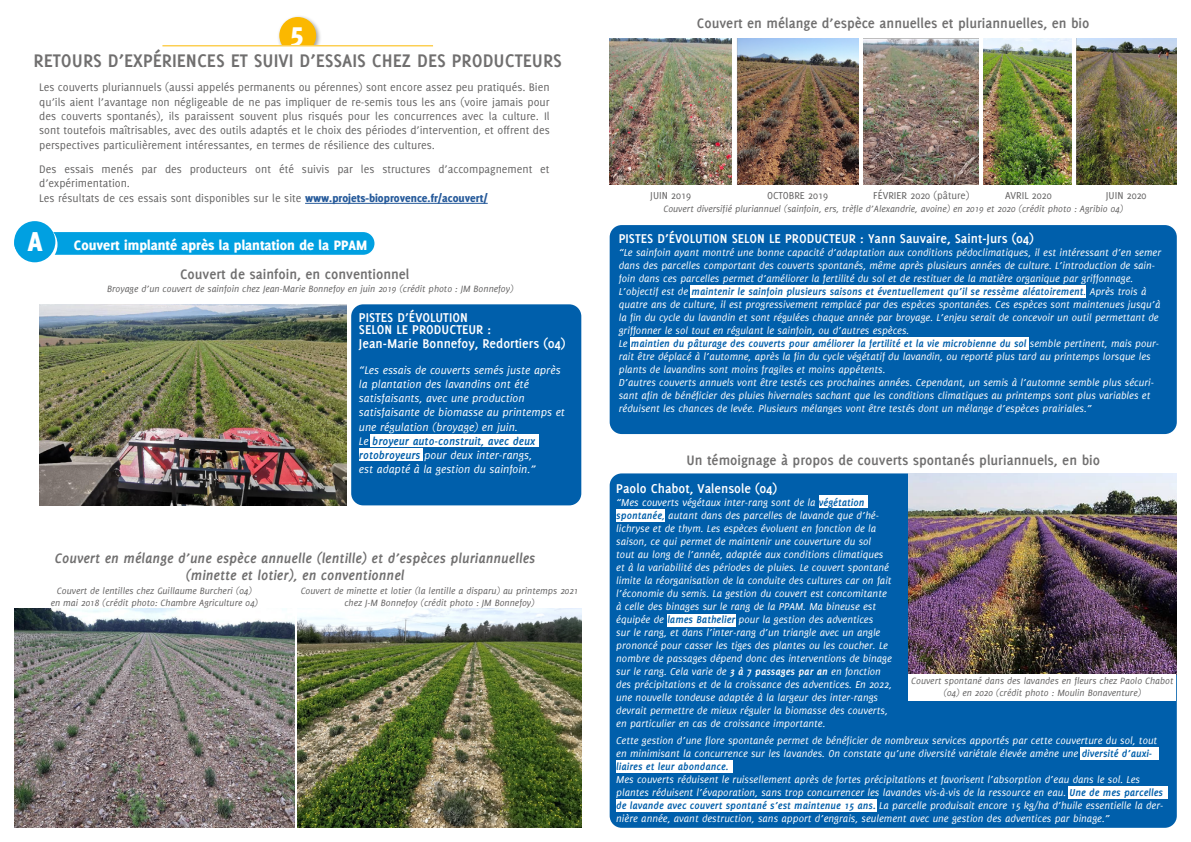
<style>
.page{position:relative;width:1191px;height:842px;background:#fff}
.page>*{position:absolute;margin:0;border:0;box-sizing:border-box;transform-origin:0 0}
.t1{font:800 30px "Delicious";color:#fff}
.t2{font:700 20px "Delicious";color:#706f6f}
.t3{font:700 15px "Delicious";color:#706f6f}
.t4{font:italic 700 15px/17px "Delicious";color:#706f6f;text-align:center}
.t5{font:800 15px/28.5px "Delicious";color:#fff}
.t6{font:700 14px/12px "Delicious";color:#fff}
.t7{font:12px/14.4px "Delicious";color:#646363;text-align:justify}
.t8{font:italic 12px/14px "Delicious";color:#fff}
.t9{font:italic 11px/13px "Delicious";color:#fff}
.t10{font:11px "Delicious";color:#646363}
.t11{font:italic 10px/12px "Delicious";color:#646363;text-align:center}
.s1{font-weight:800;color:#275b9b}
.s2{font-size:30px}
.s3{font-weight:700;color:#706f6f}
.s4{font-weight:700;color:#005fab}
.s5{color:#005fab}
.s6{font-weight:700}
</style>
<div class="page">
<div style="left:277px;top:14px;width:44px;height:45px;background:#1d1d1b;opacity:.4"></div>
<div style="left:279px;top:17px;width:37px;height:37px;background:#fbb800;border-radius:50%"></div>
<div style="left:163px;top:46px;width:269px;height:25px;background:#fff"></div>
<hr style="left:162px;top:45px;width:271px;height:1px;background:#fbb800">
<hr style="left:305px;top:203px;width:183px;height:1px;background:#275b9b">
<div style="left:14px;top:232px;width:360px;height:23px;background:#00a0e1;border-radius:11px"></div>
<svg style="left:16px;top:224px;width:41px;height:41px"></svg>
<div style="left:14px;top:221px;width:41px;height:41px;background:#00a0e1;border-radius:50%"></div>
<img style="left:40px;top:304px;width:307px;height:201px">
<div style="left:351px;top:304px;width:230px;height:201px;background:#005fab;border-radius:12px"></div>
<img style="left:14px;top:609px;width:280px;height:219px">
<img style="left:298px;top:609px;width:283px;height:219px">
<div style="left:609px;top:225px;width:567px;height:209px;background:#005fab;border-radius:12px"></div>
<img style="left:609px;top:39px;width:122px;height:146px">
<img style="left:863px;top:39px;width:115px;height:146px">
<img style="left:1076px;top:39px;width:100px;height:146px">
<img style="left:737px;top:39px;width:121px;height:146px">
<img style="left:983px;top:39px;width:88px;height:146px">
<div style="left:609px;top:473px;width:567px;height:355px;background:#005fab;border-radius:12px"></div>
<img style="left:909px;top:473px;width:267px;height:201px">
<div style="left:909px;top:674px;width:266px;height:27px;background:#fff"></div>
<div style="left:370px;top:434px;width:169px;height:12px;background:#fff"></div>
<div style="left:359px;top:449px;width:63px;height:12px;background:#fff"></div>
<div style="left:690px;top:285px;width:396px;height:12px;background:#fff"></div>
<div style="left:629px;top:338px;width:399px;height:12px;background:#fff"></div>
<div style="left:819px;top:496px;width:48px;height:12px;background:#fff"></div>
<div style="left:616px;top:509px;width:48px;height:12px;background:#fff"></div>
<div style="left:666px;top:614px;width:69px;height:12px;background:#fff"></div>
<div style="left:1080px;top:747px;width:78px;height:12px;background:#fff"></div>
<div style="left:616px;top:760px;width:116px;height:12px;background:#fff"></div>
<div style="left:1068px;top:787px;width:100px;height:12px;background:#fff"></div>
<div style="left:616px;top:799px;width:261px;height:12px;background:#fff"></div>
<h1 class="t1" style="left:290px;top:14px;width:15px">5</h1>
<h2 class="t2" style="left:34px;top:49px;width:530px">RETOURS D’EXPÉRIENCES ET SUIVI D’ESSAIS CHEZ DES PRODUCTEURS</h2>
<p class="t7" style="left:39px;top:80px;width:512px">Les couverts pluriannuels (aussi appelés permanents ou pérennes) sont encore assez peu pratiqués. Bien qu’ils aient l’avantage non négligeable de ne pas impliquer de re-semis tous les ans (voire jamais pour des couverts spontanés), ils paraissent souvent plus risqués pour les concurrences avec la culture. Il sont toutefois maîtrisables, avec des outils adaptés et le choix des périodes d’intervention, et offrent des perspectives particulièrement intéressantes, en termes de résilience des cultures.</p>
<p class="t7" style="left:39px;top:162px;width:512px;text-align:left">Des essais menés par des producteurs ont été suivis par les structures d’accompagnement et d’expérimentation.<br>Les résultats de ces essais sont disponibles sur le site <span class="s1">www.projets-bioprovence.fr/acouvert/</span></p>
<h3 class="t5" style="left:180px;top:231px;width:231px;text-indent:-153px"><span class="s2">A</span> Couvert implanté après la plantation de la PPAM<br><span class="s3">Couvert de sainfoin, en conventionnel</span></h3>
<p class="t11" style="left:107px;top:282px;width:408px">Broyage d’un couvert de sainfoin chez Jean-Marie Bonnefoy en juin 2019 (crédit photo : JM Bonnefoy)</p>
<p class="t6" style="left:359px;top:311px;width:134px">PISTES D’ÉVOLUTION<br>SELON LE PRODUCTEUR :</p>
<p class="t6" style="left:359px;top:338px;width:208px">Jean-Marie Bonnefoy, Redortiers (04)</p>
<p class="t8" style="left:359px;top:364px;width:207px">“Les essais de couverts semés juste après la plantation des lavandins ont été satisfaisants, avec une production satisfaisante de biomasse au printemps et une régulation (broyage) en juin.<br>Le <span class="s4">broyeur auto-construit, avec deux rotobroyeurs</span> pour deux inter-rangs,<br>est adapté à la gestion du sainfoin.”</p>
<h3 class="t4" style="left:55px;top:550px;width:482px">Couvert en mélange d’une espèce annuelle (lentille) et d’espèces pluriannuelles (minette et lotier), en conventionnel</h3>
<p class="t11" style="left:51px;top:585px;width:209px">Couvert de lentilles chez Guillaume Burcheri (04)<br>en mai 2018 (crédit photo: Chambre Agriculture 04)</p>
<p class="t11" style="left:301px;top:585px;width:279px">Couvert de minette et lotier (la lentille a disparu) au printemps 2021 chez J-M Bonnefoy (crédit photo : JM Bonnefoy)</p>
<h3 class="t3" style="left:697px;top:15px;width:394px">Couvert en mélange d’espèce annuelles et pluriannuelles, en bio</h3>
<p class="t10" style="left:650px;top:189px;width:42px">JUIN 2019</p>
<p class="t10" style="left:767px;top:189px;width:62px">OCTOBRE 2019</p>
<p class="t10" style="left:873px;top:189px;width:98px">FÉVRIER 2020 (pâture)</p>
<p class="t10" style="left:1005px;top:189px;width:48px">AVRIL 2020</p>
<p class="t10" style="left:1106px;top:189px;width:42px">JUIN 2020</p>
<p class="t11" style="left:663px;top:203px;width:461px">Couvert diversifié pluriannuel (sainfoin, ers, trèfle d’Alexandrie, avoine) en 2019 et 2020 (crédit photo : Agribio 04)</p>
<p class="t6" style="left:619px;top:232px;width:416px">PISTES D’ÉVOLUTION SELON LE PRODUCTEUR : Yann Sauvaire, Saint-Jurs (04)</p>
<p class="t9" style="left:619px;top:246px;width:544px">“Le sainfoin ayant montré une bonne capacité d’adaptation aux conditions pédoclimatiques, il est intéressant d’en semer dans des parcelles comportant des couverts spontanés, même après plusieurs années de culture. L’introduction de sain&shy;foin dans ces parcelles permet d’améliorer la fertilité du sol et de restituer de la matière organique par griffonnage.<br>L’objectif est de <span class="s4">maintenir le sainfoin plusieurs saisons et éventuellement qu’il se ressème aléatoirement</span><span class="s5">.</span> Après trois à quatre ans de culture, il est progressivement remplacé par des espèces spontanées. Ces espèces sont maintenues jusqu’à la fin du cycle du lavandin et sont régulées chaque année par broyage. L’enjeu serait de concevoir un outil permettant de griffonner le sol tout en régulant le sainfoin, ou d’autres espèces.<br>Le <span class="s4">maintien du pâturage des couverts pour améliorer la fertilité et la vie microbienne du sol</span> semble pertinent, mais pour&shy;rait être déplacé à l’automne, après la fin du cycle végétatif du lavandin, ou reporté plus tard au printemps lorsque les plants de lavandins sont moins fragiles et moins appétents.<br>D’autres couverts annuels vont être testés ces prochaines années. Cependant, un semis à l’automne semble plus sécuri&shy;sant afin de bénéficier des pluies hivernales sachant que les conditions climatiques au printemps sont plus variables et réduisent les chances de levée. Plusieurs mélanges vont être testés dont un mélange d’espèces prairiales.”</p>
<h3 class="t3" style="left:686px;top:452px;width:415px">Un témoignage à propos de couverts spontanés pluriannuels, en bio</h3>
<p class="t6" style="left:616px;top:482px;width:162px">Paolo Chabot, Valensole (04)</p>
<p class="t9" style="left:616px;top:496px;width:277px">“Mes couverts végétaux inter-rang sont de la <span class="s4">végétation spontanée</span><span class="s5">,</span> autant dans des parcelles de lavande que d’hé&shy;lichryse et de thym. Les espèces évoluent en fonction de la saison, ce qui permet de maintenir une couverture du sol tout au long de l’année, adaptée aux conditions climatiques et à la variabilité des périodes de pluies. Le couvert spontané limite la réorganisation de la conduite des cultures car on fait l’économie du semis. La gestion du couvert est concomitante à celle des binages sur le rang de la PPAM. Ma bineuse est équipée de <span class="s4">lames Bathelier</span> pour la gestion des adventices<br>sur le rang, et dans l’inter-rang d’un triangle avec un angle prononcé pour casser les tiges des plantes ou les coucher. Le nombre de passages dépend donc des interventions de binage sur le rang. Cela varie de <span class="s6">3 à 7 passages par an</span> en fonction des précipitations et de la croissance des adventices. En 2022, une nouvelle tondeuse adaptée à la largeur des inter-rangs devrait permettre de mieux réguler la biomasse des couverts, en particulier en cas de croissance importante.</p>
<p class="t9" style="left:616px;top:733px;width:542px">Cette gestion d’une flore spontanée permet de bénéficier de nombreux services apportés par cette couverture du sol, tout en minimisant la concurrence sur les lavandes. On constate qu’une diversité variétale élevée amène une <span class="s4">diversité d’auxi&shy;liaires et leur abondance.</span></p>
<p class="t9" style="left:616px;top:772px;width:549px">Mes couverts réduisent le ruissellement après de fortes précipitations et favorisent l’absorption d’eau dans le sol. Les plantes réduisent l’évaporation, sans trop concurrencer les lavandes vis-à-vis de la ressource en eau. <span class="s4">Une de mes parcelles de lavande avec couvert spontané s’est maintenue 15 ans.</span> La parcelle produisait encore 15 kg/ha d’huile essentielle la der&shy;nière année, avant destruction, sans apport d’engrais, seulement avec une gestion des adventices par binage.”</p>
<p class="t11" style="left:911px;top:674px;width:264px">Couvert spontané dans des lavandes en fleurs chez Paolo Chabot (04) en 2020 (crédit photo : Moulin Bonaventure)</p>
</div>
